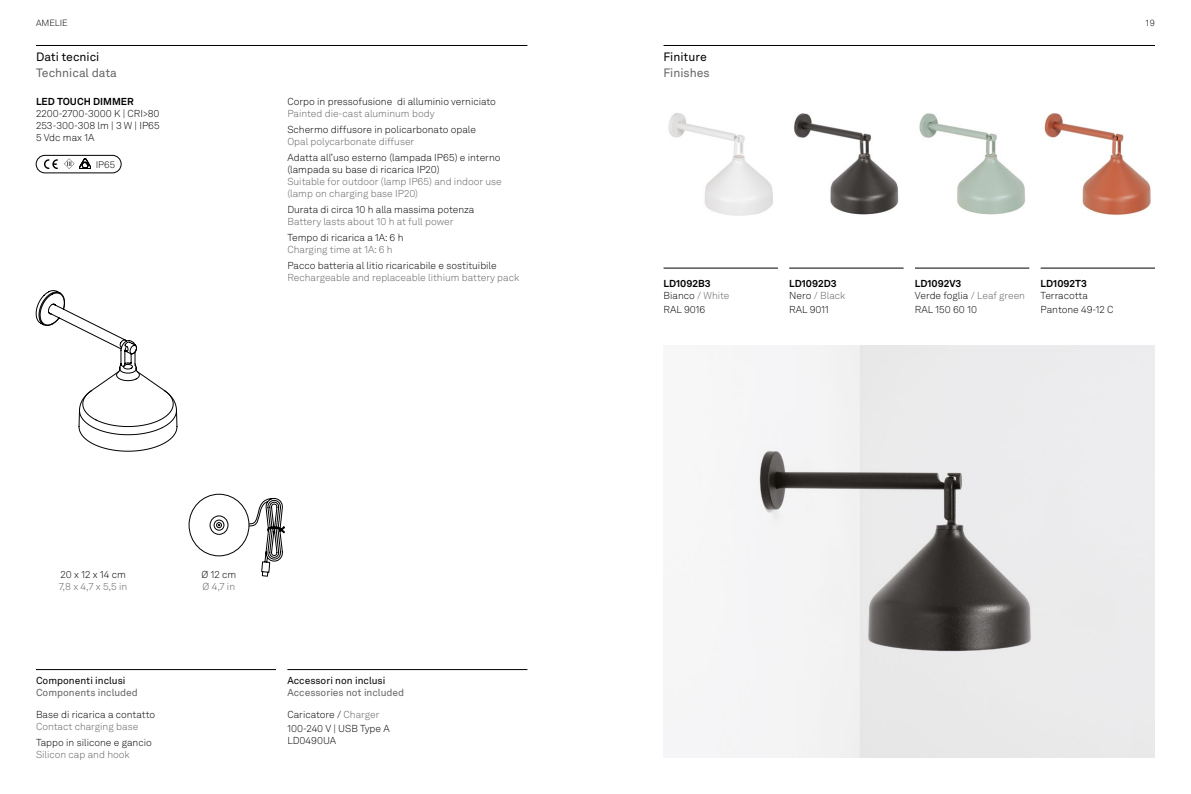
<style>
.page{position:relative;width:1191px;height:794px;background:#fff}
.page>*{position:absolute;margin:0;border:0;box-sizing:border-box;transform-origin:0 0}
.t1{font:12px "Akkurat LL";color:#646363}
.t2{font:12px "Akkurat LL";color:#000}
.t3{font:300 10px/12px "Akkurat LL";color:#000}
.t4{font:300 10px/12px "Akkurat LL";color:#646363}
.t5{font:700 10px/12px "Akkurat LL";color:#000}
.t6{font:10px "Akkurat LL";color:#646363}
.t7{font:10px "Akkurat LL";color:#000}
.t8{font:300 9.5px "Akkurat LL";color:#000}
.t9{font:300 9px "Akkurat";color:#000}
.s1{font-weight:300}
.s2{font-weight:300;color:#646363}
.s3{font-weight:700}
.s4{color:#646363}
</style>
<div class="page">
<img style="left:668px;top:113px;width:105px;height:103px">
<img style="left:794px;top:113px;width:105px;height:102px">
<img style="left:1044px;top:113px;width:107px;height:102px">
<img style="left:919px;top:113px;width:106px;height:102px">
<img style="left:718px;top:345px;width:437px;height:413px">
<hr style="left:663px;top:45px;width:492px;height:1px;background:#000">
<hr style="left:36px;top:45px;width:491px;height:1px;background:#000">
<hr style="left:663px;top:268px;width:115px;height:1px;background:#000">
<hr style="left:789px;top:268px;width:114px;height:1px;background:#000">
<hr style="left:915px;top:268px;width:114px;height:1px;background:#000">
<hr style="left:1040px;top:268px;width:115px;height:1px;background:#000">
<div style="left:36px;top:155px;width:85px;height:18px;border:1px solid #000;border-radius:9px"></div>
<svg style="left:44px;top:159px;width:14px;height:10px"></svg>
<svg style="left:64px;top:158px;width:27px;height:11px"></svg>
<svg style="left:36px;top:290px;width:141px;height:161px"></svg>
<hr style="left:287px;top:669px;width:240px;height:1px;background:#000">
<hr style="left:36px;top:669px;width:240px;height:1px;background:#000">
<svg style="left:189px;top:494px;width:96px;height:82px"></svg>
<p class="t9" style="left:36px;top:18px;width:33px">AMELIE</p>
<p class="t9" style="left:1144px;top:18px;width:12px">19</p>
<p class="t2" style="left:663px;top:48px;width:45px">Finiture</p>
<p class="t1" style="left:663px;top:64px;width:48px">Finishes</p>
<p class="t2" style="left:36px;top:48px;width:65px">Dati tecnici</p>
<p class="t1" style="left:36px;top:64px;width:82px">Technical data</p>
<p class="t5" style="left:36px;top:95px;width:99px">LED TOUCH DIMMER</p>
<p class="t3" style="left:36px;top:107px;width:125px;text-align:justify">2200-2700-3000 K | CRI&gt;80<br>253-300-308 lm | 3 W | IP65<br>5 Vdc max 1A</p>
<p class="t3" style="left:287px;top:95px;width:210px">Corpo in pressofusione di alluminio verniciato</p>
<p class="t4" style="left:287px;top:107px;width:149px">Painted die-cast aluminum body</p>
<p class="t3" style="left:287px;top:123px;width:190px">Schermo diffusore in policarbonato opale</p>
<p class="t4" style="left:287px;top:135px;width:128px">Opal polycarbonate diffuser</p>
<p class="t3" style="left:287px;top:151px;width:215px">Adatta all’uso esterno (lampada IP65) e interno (lampada su base di ricarica IP20)</p>
<p class="t4" style="left:287px;top:175px;width:216px">Suitable for outdoor (lamp IP65) and indoor use (lamp on charging base IP20)</p>
<p class="t3" style="left:287px;top:203px;width:188px">Durata di circa 10 h alla massima potenza</p>
<p class="t4" style="left:287px;top:215px;width:168px">Battery lasts about 10 h at full power</p>
<p class="t3" style="left:287px;top:231px;width:118px">Tempo di ricarica a 1A: 6 h</p>
<p class="t4" style="left:287px;top:243px;width:107px">Charging time at 1A: 6 h</p>
<p class="t3" style="left:287px;top:259px;width:211px">Pacco batteria al litio ricaricabile e sostituibile</p>
<p class="t4" style="left:287px;top:271px;width:233px">Rechargeable and replaceable lithium battery pack</p>
<p class="t8" style="left:96px;top:158px;width:21px">IP65</p>
<p class="t5" style="left:663px;top:277px;width:67px">LD1092B3<br><span class="s1">Bianco</span> <span class="s2">/ White</span></p>
<p class="t3" style="left:663px;top:303px;width:43px">RAL 9016</p>
<p class="t5" style="left:789px;top:277px;width:58px">LD1092D3<br><span class="s1">Nero</span> <span class="s2">/ Black</span></p>
<p class="t3" style="left:789px;top:303px;width:41px">RAL 9011</p>
<p class="t3" style="left:915px;top:277px;width:112px"><span class="s3">LD1092V3<br></span>Verde foglia <span class="s4">/ Leaf green</span></p>
<p class="t3" style="left:915px;top:303px;width:64px">RAL 150 60 10</p>
<p class="t5" style="left:1040px;top:277px;width:48px">LD1092T3</p>
<p class="t3" style="left:1040px;top:288px;width:74px;line-height:14px">Terracotta<br>Pantone 49-12 C</p>
<p class="t3" style="left:61px;top:568px;width:67px">20 x 12 x 14 cm</p>
<p class="t4" style="left:59px;top:580px;width:70px">7,8 x 4,7 x 5,5 in</p>
<p class="t7" style="left:36px;top:673px;width:91px">Componenti inclusi</p>
<p class="t6" style="left:36px;top:685px;width:103px">Components included</p>
<p class="t3" style="left:36px;top:708px;width:121px">Base di ricarica a contatto</p>
<p class="t4" style="left:36px;top:720px;width:104px">Contact charging base</p>
<p class="t3" style="left:36px;top:736px;width:117px">Tappo in silicone e gancio</p>
<p class="t4" style="left:36px;top:748px;width:95px">Silicon cap and hook</p>
<p class="t3" style="left:201px;top:568px;width:36px">Ø 12 cm</p>
<p class="t4" style="left:203px;top:580px;width:34px">Ø 4,7 in</p>
<p class="t7" style="left:287px;top:673px;width:99px">Accessori non inclusi</p>
<p class="t6" style="left:287px;top:685px;width:118px">Accessories not included</p>
<p class="t3" style="left:287px;top:707px;width:104px;line-height:14px">Caricatore / <span class="s4">Charger<br></span>100-240 V | USB Type A</p>
<p class="t3" style="left:287px;top:734px;width:50px">LD0490UA</p>
</div>
